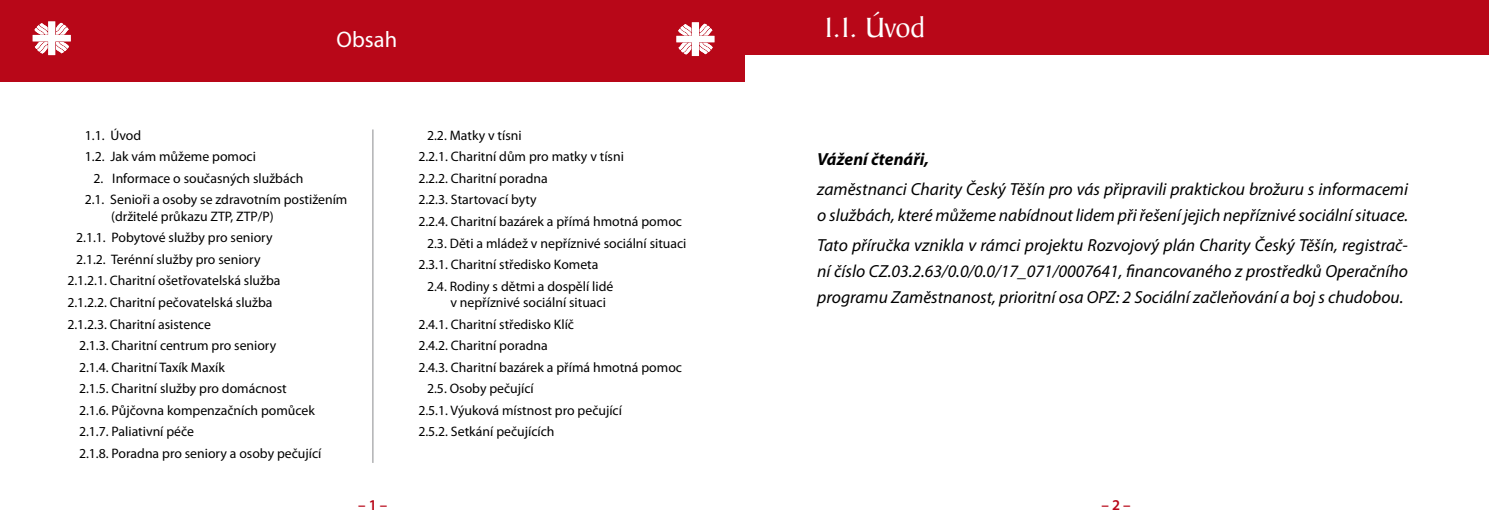
<style>
.page{position:relative;width:1489px;height:525px;background:#fff}
.page>*{position:absolute;margin:0;border:0;box-sizing:border-box;transform-origin:0 0}
.t1{font:30px "Baker Signet CE";color:#fff}
.t2{font:22.5px "Myriad Pro";color:#fff}
.t3{font:italic 17.5px/25.5px "Myriad Pro";color:#000}
.t4{font:italic 700 17.5px "Myriad Pro";color:#000}
.t5{font:600 15px "Myriad Pro";color:#b80718}
.t6{font:13.75px/21.5px "Myriad Pro";color:#000}
</style>
<div class="page">
<div style="left:0;top:0;width:744px;height:81px;background:#b80718"></div>
<hr style="left:372px;top:129px;width:1px;height:333px;background:#a1a2a4">
<svg style="left:33px;top:21px;width:38px;height:34px"></svg>
<svg style="left:676px;top:22px;width:39px;height:34px"></svg>
<div style="left:735px;top:0;width:753px;height:55px;background:#b80718"></div>
<h2 class="t2" style="left:336px;top:26px;width:62px">Obsah</h2>
<p class="t6" style="left:85px;top:124px;width:173px">1.1. Úvod<br>1.2. Jak vám můžeme pomoci</p>
<p class="t6" style="left:85px;top:167px;width:264px;text-indent:9px">2. Informace o současných službách<br>2.1. Senioři a osoby se zdravotním postižením</p>
<p class="t6" style="left:111px;top:205px;width:164px">(držitelé průkazu ZTP, ZTP/P)</p>
<p class="t6" style="left:76px;top:227px;width:198px">2.1.1. Pobytové služby pro seniory</p>
<p class="t6" style="left:76px;top:248px;width:186px">2.1.2. Terénní služby pro seniory</p>
<p class="t6" style="left:67px;top:270px;width:215px">2.1.2.1. Charitní ošetřovatelská služba</p>
<p class="t6" style="left:67px;top:291px;width:207px">2.1.2.2. Charitní pečovatelská služba</p>
<p class="t6" style="left:67px;top:313px;width:145px">2.1.2.3. Charitní asistence</p>
<p class="t6" style="left:79px;top:334px;width:199px">2.1.3. Charitní centrum pro seniory</p>
<p class="t6" style="left:79px;top:356px;width:147px">2.1.4. Charitní Taxík Maxík</p>
<p class="t6" style="left:79px;top:377px;width:209px">2.1.5. Charitní služby pro domácnost</p>
<p class="t6" style="left:79px;top:399px;width:237px">2.1.6. Půjčovna kompenzačních pomůcek</p>
<p class="t6" style="left:79px;top:420px;width:117px">2.1.7. Paliativní péče</p>
<p class="t6" style="left:79px;top:442px;width:244px">2.1.8. Poradna pro seniory a osoby pečující</p>
<p class="t5" style="left:358px;top:495px;width:31px">– 1 –</p>
<p class="t6" style="left:427px;top:124px;width:96px">2.2. Matky v tísni</p>
<p class="t6" style="left:418px;top:146px;width:207px">2.2.1. Charitní dům pro matky v tísni</p>
<p class="t6" style="left:418px;top:167px;width:131px">2.2.2. Charitní poradna</p>
<p class="t6" style="left:418px;top:189px;width:120px">2.2.3. Startovací byty</p>
<p class="t6" style="left:418px;top:210px;width:265px">2.2.4. Charitní bazárek a přímá hmotná pomoc</p>
<p class="t6" style="left:427px;top:232px;width:261px">2.3. Děti a mládež v nepříznivé sociální situaci</p>
<p class="t6" style="left:418px;top:253px;width:182px">2.3.1. Charitní středisko Kometa</p>
<p class="t6" style="left:427px;top:275px;width:188px">2.4. Rodiny s dětmi a dospělí lidé</p>
<p class="t6" style="left:450px;top:291px;width:157px">v nepříznivé sociální situaci</p>
<p class="t6" style="left:418px;top:313px;width:157px">2.4.1. Charitní středisko Klíč</p>
<p class="t6" style="left:418px;top:334px;width:131px">2.4.2. Charitní poradna</p>
<p class="t6" style="left:418px;top:356px;width:265px">2.4.3. Charitní bazárek a přímá hmotná pomoc</p>
<p class="t6" style="left:427px;top:377px;width:108px">2.5. Osoby pečující</p>
<p class="t6" style="left:418px;top:399px;width:205px">2.5.1. Výuková místnost pro pečující</p>
<p class="t6" style="left:418px;top:420px;width:138px">2.5.2. Setkání pečujících</p>
<h1 class="t1" style="left:824px;top:11px;width:102px">1.1. Úvod</h1>
<p class="t4" style="left:817px;top:147px;width:113px">Vážení čtenáři,</p>
<p class="t3" style="left:817px;top:176px;width:592px">zaměstnanci Charity Český Těšín pro vás připravili praktickou brožuru s informacemi o službách, které můžeme nabídnout lidem při řešení jejich nepříznivé sociální situace.</p>
<p class="t3" style="left:817px;top:232px;width:592px;text-align:justify">Tato příručka vznikla v rámci projektu Rozvojový plán Charity Český Těšín, registrač&shy;ní číslo CZ.03.2.63/0.0/0.0/17_071/0007641, financovaného z prostředků Operačního programu Zaměstnanost, prioritní osa OPZ: 2 Sociální začleňování a boj s chudobou.</p>
<p class="t5" style="left:1101px;top:495px;width:31px">– 2 –</p>
</div>
